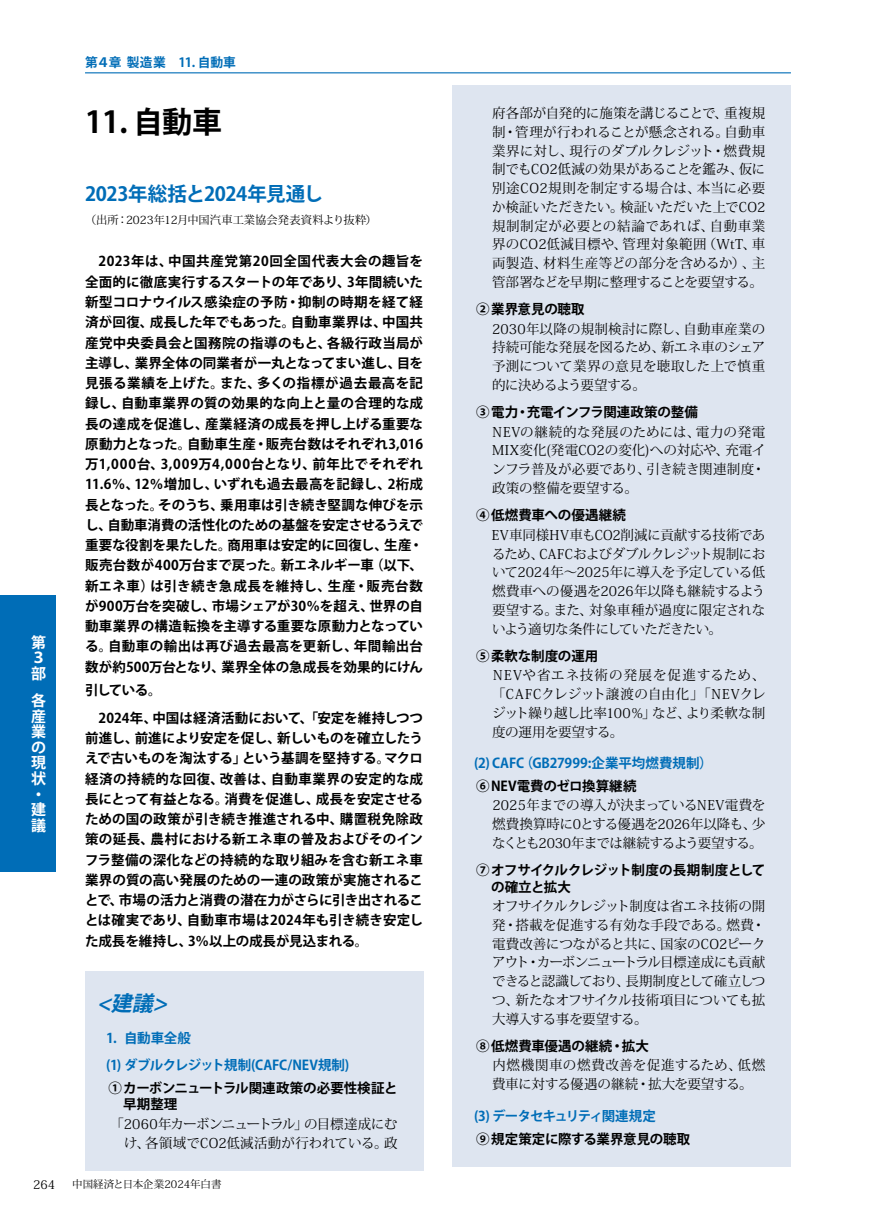
<style>
.page{position:relative;width:893px;height:1212px;background:#fff}
.page>*{position:absolute;margin:0;border:0;box-sizing:border-box;transform-origin:0 0}
.t1{font:700 30px "Koz Go Pr 6 N";color:#000}
.t2{font:italic 700 21px "Koz Go Pr 6 N";color:#006db7}
.t3{font:700 19.5px "Koz Go Pr 6 N";letter-spacing:-.015em;color:#006db7}
.t4{font:700 15px/15.6px "Koz Go Pr 6 N";color:#fff}
.t5{font:700 13.5px/20.2px "Koz Go Pr 6 N";color:#000;text-align:justify}
.t6{font:13.5px/18.8px "Koz Min Pr 6 N";letter-spacing:-.015em;color:#000;text-align:justify}
.t7{font:700 13.5px/27.2px "Koz Go Pr 6 N";letter-spacing:-.01em;color:#006db7}
.t8{font:700 13.5px/16.5px "Koz Go Pr 6 N";letter-spacing:-.02em;color:#000}
.t9{font:13.5px/18.8px "Koz Min Pr 6 N";letter-spacing:.01em;color:#000;text-align:center}
.t10{font:700 13.5px "Koz Go Pr 6 N";letter-spacing:-.065em;color:#006db7}
.t11{font:700 12.75px "Koz Go Pr 6 N";letter-spacing:-.015em;color:#006db7}
.t12{font:12px "Koz Min Pr 6 N";color:#000}
.t13{font:11.25px "Koz Min Pr 6 N";color:#000}
.t14{font:10.5px "Koz Min Pr 6 N";letter-spacing:-.005em;color:#000}
</style>
<div class="page">
<div style="left:0;top:595px;width:55px;height:277px;background:#006db7"></div>
<hr style="left:85px;top:72px;width:706px;height:1px;background:#006db7">
<div style="left:85px;top:971px;width:338px;height:63px;background:#dee5f0"></div>
<div style="left:85px;top:1010px;width:338px;height:56px;background:#dee5f0"></div>
<div style="left:85px;top:1060px;width:338px;height:72px;background:#dee5f0"></div>
<div style="left:85px;top:1096px;width:338px;height:74px;background:#dee5f0"></div>
<div style="left:453px;top:85px;width:338px;height:225px;background:#dee5f0"></div>
<div style="left:453px;top:301px;width:338px;height:112px;background:#dee5f0"></div>
<div style="left:453px;top:404px;width:338px;height:112px;background:#dee5f0"></div>
<div style="left:453px;top:506px;width:338px;height:150px;background:#dee5f0"></div>
<div style="left:453px;top:647px;width:338px;height:112px;background:#dee5f0"></div>
<div style="left:453px;top:758px;width:338px;height:56px;background:#dee5f0"></div>
<div style="left:453px;top:777px;width:338px;height:94px;background:#dee5f0"></div>
<div style="left:453px;top:842px;width:338px;height:72px;background:#dee5f0"></div>
<div style="left:453px;top:878px;width:338px;height:168px;background:#dee5f0"></div>
<div style="left:453px;top:1037px;width:338px;height:75px;background:#dee5f0"></div>
<div style="left:453px;top:1110px;width:338px;height:56px;background:#dee5f0"></div>
<p class="t4" style="left:31px;top:635px;width:16px">第<br>３部</p>
<p class="t4" style="left:31px;top:693px;width:16px">各産業の現状・建議</p>
<p class="t11" style="left:85px;top:55px;width:152px">第４章 製造業 11. 自動車</p>
<h1 class="t1" style="left:85px;top:105px;width:139px">11. 自動車</h1>
<h3 class="t3" style="left:85px;top:182px;width:240px">2023年総括と2024年見通し</h3>
<p class="t13" style="left:85px;top:214px;width:293px">（出所：2023年12月中国汽車工業協会発表資料より抜粋）</p>
<p class="t5" style="left:85px;top:252px;width:340px;text-indent:14px">2023年は、中国共産党第20回全国代表大会の趣旨を全面的に徹底実行するスタートの年であり、3年間続いた新型コロナウイルス感染症の予防・抑制の時期を経て経済が回復、成長した年でもあった。自動車業界は、中国共産党中央委員会と国務院の指導のもと、各級行政当局が主導し、業界全体の同業者が一丸となってまい進し、目を見張る業績を上げた。また、多くの指標が過去最高を記録し、自動車業界の質の効果的な向上と量の合理的な成長の達成を促進し、産業経済の成長を押し上げる重要な原動力となった。自動車生産・販売台数はそれぞれ3,016万1,000台、3,009万4,000台となり、前年比でそれぞれ11.6％、12％増加し、いずれも過去最高を記録し、2桁成長となった。そのうち、乗用車は引き続き堅調な伸びを示し、自動車消費の活性化のための基盤を安定させるうえで重要な役割を果たした。商用車は安定的に回復し、生産・販売台数が400万台まで戻った。新エネルギー車（以下、新エネ車）は引き続き急成長を維持し、生産・販売台数が900万台を突破し、市場シェアが30％を超え、世界の自動車業界の構造転換を主導する重要な原動力となっている。自動車の輸出は再び過去最高を更新し、年間輸出台数が約500万台となり、業界全体の急成長を効果的にけん</p>
<p class="t5" style="left:99px;top:676px;width:326px;line-height:28px;text-indent:-14px">引している。<br>2024年、中国は経済活動において、「安定を維持しつつ</p>
<p class="t5" style="left:85px;top:728px;width:340px">前進し、前進により安定を促し、新しいものを確立したうえで古いものを淘汰する」という基調を堅持する。マクロ経済の持続的な回復、改善は、自動車業界の安定的な成長にとって有益となる。消費を促進し、成長を安定させるための国の政策が引き続き推進される中、購置税免除政策の延長、農村における新エネ車の普及およびそのインフラ整備の深化などの持続的な取り組みを含む新エネ車業界の質の高い発展のための一連の政策が実施されることで、市場の活力と消費の潜在力がさらに引き出されることは確実であり、自動車市場は2024年も引き続き安定した成長を維持し、3％以上の成長が見込まれる。</p>
<h2 class="t2" style="left:97px;top:991px;width:80px">&lt;建議&gt;</h2>
<p class="t7" style="left:106px;top:1024px;width:245px">1. 自動車全般<br>(1) ダブルクレジット規制(CAFC/NEV規制)</p>
<p class="t5" style="left:123px;top:1080px;width:276px;line-height:16.5px;text-indent:-15px">①カーボンニュートラル関連政策の必要性検証と早期整理</p>
<p class="t6" style="left:111px;top:1115px;width:289px;text-align:right">「2060年カーボンニュートラル」の目標達成にむけ、各領域でCO2低減活動が行われている。政</p>
<p class="t12" style="left:33px;top:1177px;width:24px">264</p>
<p class="t14" style="left:72px;top:1178px;width:151px">中国経済と日本企業2024年白書</p>
<p class="t6" style="left:492px;top:104px;width:275px">府各部が自発的に施策を講じることで、重複規制・管理が行われることが懸念される。自動車業界に対し、現行のダブルクレジット・燃費規制でもCO2低減の効果があることを鑑み、仮に別途CO2規則を制定する場合は、本当に必要か検証いただきたい。検証いただいた上でCO2規制制定が必要との結論であれば、自動車業界のCO2低減目標や、管理対象範囲（WtT、車両製造、材料生産等どの部分を含めるか）、主管部署などを早期に整理することを要望する。</p>
<p class="t5" style="left:476px;top:299px;width:110px">②業界意見の聴取</p>
<p class="t6" style="left:492px;top:320px;width:275px;text-indent:-14px">　2030年以降の規制検討に際し、自動車産業の持続可能な発展を図るため、新エネ車のシェア予測について業界の意見を聴取した上で慎重的に決めるよう要望する。</p>
<p class="t5" style="left:476px;top:402px;width:223px">③電力・充電インフラ関連政策の整備</p>
<p class="t6" style="left:492px;top:423px;width:275px;text-indent:-14px">　NEVの継続的な発展のためには、電力の発電MIX変化(発電CO2の変化)への対応や、充電インフラ普及が必要であり、引き続き関連制度・政策の整備を要望する。</p>
<p class="t5" style="left:476px;top:505px;width:151px">④低燃費車への優遇継続</p>
<p class="t6" style="left:492px;top:526px;width:275px;text-indent:-14px">　EV車同様HV車もCO2削減に貢献する技術であるため、CAFCおよびダブルクレジット規制において2024年～2025年に導入を予定している低燃費車への優遇を2026年以降も継続するよう要望する。また、対象車種が過度に限定されないよう適切な条件にしていただきたい。</p>
<p class="t5" style="left:476px;top:646px;width:124px">⑤柔軟な制度の運用</p>
<p class="t6" style="left:492px;top:666px;width:275px;text-indent:-14px">　NEVや省エネ技術の発展を促進するため、「CAFCクレジット譲渡の自由化」「NEVクレジット繰り越し比率100％」など、より柔軟な制度の運用を要望する。</p>
<p class="t7" style="left:474px;top:750px;width:240px">(2)CAFC（GB27999:企業平均燃費規制）</p>
<p class="t5" style="left:476px;top:776px;width:162px">⑥NEV電費のゼロ換算継続</p>
<p class="t6" style="left:492px;top:796px;width:275px;text-indent:-14px">　2025年までの導入が決まっているNEV電費を燃費換算時に0とする優遇を2026年以降も、少なくとも2030年までは継続するよう要望する。</p>
<p class="t8" style="left:491px;top:862px;width:276px;text-indent:-15px">⑦オフサイクルクレジット制度の長期制度としての確立と拡大</p>
<p class="t6" style="left:492px;top:897px;width:275px;text-indent:-14px">　オフサイクルクレジット制度は省エネ技術の開発・搭載を促進する有効な手段である。燃費・電費改善につながると共に、国家のCO2ピークアウト・カーボンニュートラル目標達成にも貢献できると認識しており、長期制度として確立しつつ、新たなオフサイクル技術項目についても拡大導入する事を要望する。</p>
<p class="t5" style="left:476px;top:1036px;width:174px">⑧低燃費車優遇の継続・拡大</p>
<p class="t9" style="left:478px;top:1056px;width:289px">　内燃機関車の燃費改善を促進するため、低燃費車に対する優遇の継続・拡大を要望する。</p>
<p class="t10" style="left:474px;top:1108px;width:183px">(3) データセキュリティ関連規定</p>
<p class="t8" style="left:476px;top:1131px;width:215px">⑨規定策定に際する業界意見の聴取</p>
</div>
